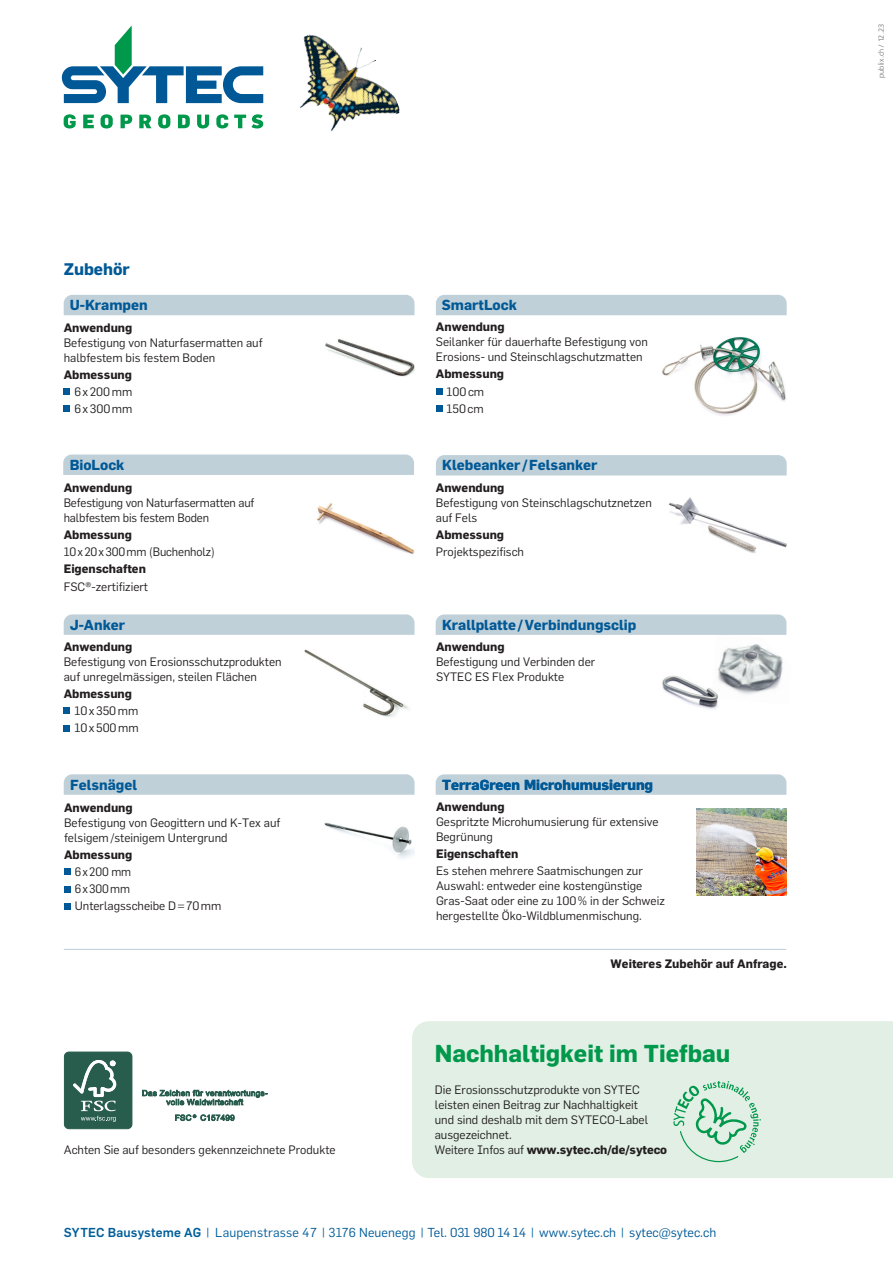
<style>
.page{position:relative;width:893px;height:1263px;background:#fff}
.page>*{position:absolute;margin:0;border:0;box-sizing:border-box;transform-origin:0 0}
.Headline_16pt_bold_blau{font:700 24px "Flama";color:#00984a}
.Register_11pt_bold_blau{font:700 16.5px "Flama";color:#005996}
.Register_9_5pt_bold_Blau{font:700 14.25px "Flama";color:#005996}
.t1{font:12.75px "Flama";color:#005996}
.Fliesstext_8pt{font:12px/15px "Flama";color:#231f20}
.Aufzählung_8pt{font:12px/15px "Flama";color:#231f20}
.Aufzählung_9pt{font:12px/15px "Flama";color:#231f20}
.Aufzählung_8pt-2{font:700 12px "Flama";color:#231f20}
.Aufzählung_9pt-2{font:700 12px "Flama";letter-spacing:-.01em;color:#231f20}
.Fliesstext_8pt-2{font:700 12px "Flama";color:#231f20}
.Aufzählung_8pt-3{font:12px "Flama";letter-spacing:.06em;color:#231f20}
.Aufzählung_8pt-4{font:12px "Flama";letter-spacing:.045em;color:#231f20}
.t2{font:300 7.5px "Frutiger LT Pro";letter-spacing:.015em;color:#6c6d70}
.s1{font-weight:700}
.s2{font-weight:400}
.s3{font-weight:500;color:#005e9a}
.s4{color:#005e9a}
</style>
<div class="page">
<img style="left:718px;top:633px;width:69px;height:62px">
<img style="left:317px;top:503px;width:98px;height:51px">
<img style="left:304px;top:649px;width:105px;height:68px">
<img style="left:325px;top:339px;width:89px;height:38px">
<img style="left:324px;top:822px;width:91px;height:37px">
<img style="left:662px;top:337px;width:124px;height:79px">
<svg style="left:64px;top:774px;width:351px;height:21px"></svg>
<svg style="left:64px;top:114px;width:12px;height:14px"></svg>
<svg style="left:83px;top:115px;width:11px;height:13px"></svg>
<svg style="left:101px;top:114px;width:12px;height:14px"></svg>
<svg style="left:121px;top:115px;width:11px;height:13px"></svg>
<svg style="left:139px;top:115px;width:12px;height:13px"></svg>
<svg style="left:158px;top:114px;width:12px;height:14px"></svg>
<svg style="left:178px;top:115px;width:12px;height:13px"></svg>
<svg style="left:197px;top:115px;width:12px;height:13px"></svg>
<svg style="left:216px;top:114px;width:12px;height:14px"></svg>
<svg style="left:234px;top:114px;width:29px;height:14px"></svg>
<svg style="left:62px;top:25px;width:201px;height:78px"></svg>
<img style="left:300px;top:34px;width:100px;height:98px">
<img style="left:669px;top:497px;width:118px;height:56px">
<div style="left:63px;top:454px;width:351px;height:21px;background:#c0d0d9"></div>
<svg style="left:64px;top:614px;width:350px;height:21px"></svg>
<div style="left:64px;top:295px;width:350px;height:20px;background:#c0d0d9"></div>
<img style="left:696px;top:808px;width:90px;height:87px">
<svg style="left:436px;top:774px;width:350px;height:21px"></svg>
<div style="left:436px;top:455px;width:351px;height:20px;background:#c0d0d9"></div>
<div style="left:436px;top:295px;width:351px;height:20px;background:#c0d0d9"></div>
<div style="left:436px;top:614px;width:350px;height:21px;background:#c0d0d9"></div>
<img style="left:662px;top:669px;width:63px;height:40px">
<div style="left:64px;top:1052px;width:68px;height:77px;background:#285c4d;border-radius:5px"></div>
<div style="left:64px;top:1052px;width:68px;height:77px;border:1px solid #285c4d;border-radius:5px"></div>
<svg style="left:73px;top:1060px;width:43px;height:62px"></svg>
<svg style="left:142px;top:1090px;width:125px;height:16px"></svg>
<svg style="left:175px;top:1114px;width:60px;height:7px"></svg>
<div style="left:64px;top:388px;width:6px;height:7px;background:#005996"></div>
<svg style="left:64px;top:406px;width:6px;height:6px"></svg>
<svg style="left:64px;top:708px;width:6px;height:6px"></svg>
<svg style="left:64px;top:725px;width:6px;height:6px"></svg>
<svg style="left:436px;top:388px;width:6px;height:6px"></svg>
<div style="left:436px;top:405px;width:6px;height:7px;background:#005996"></div>
<svg style="left:64px;top:869px;width:6px;height:6px"></svg>
<svg style="left:64px;top:886px;width:6px;height:6px"></svg>
<svg style="left:64px;top:903px;width:6px;height:6px"></svg>
<hr style="left:64px;top:949px;width:722px;height:1px;background:#c0d0d9">
<div style="left:412px;top:1021px;width:481px;height:157px;background:#e1efe5"></div>
<svg style="left:673px;top:1081px;width:88px;height:81px"></svg>
<p class="Register_11pt_bold_blau" style="left:64px;top:259px;width:68px">Zubehör</p>
<p class="Register_9_5pt_bold_Blau" style="left:70px;top:296px;width:79px">U-Krampen</p>
<p class="Register_9_5pt_bold_Blau" style="left:442px;top:296px;width:76px">SmartLock</p>
<p class="Fliesstext_8pt" style="left:64px;top:320px;width:200px"><span class="s1">Anwendung<br></span>Befestigung von Naturfasermatten auf halbfestem bis festem Boden</p>
<p class="Aufzählung_8pt-2" style="left:64px;top:367px;width:70px">Abmessung</p>
<p class="Aufzählung_8pt-3" style="left:74px;top:385px;width:59px">6x200mm</p>
<p class="Aufzählung_8pt-3" style="left:74px;top:402px;width:60px">6x300mm</p>
<p class="Fliesstext_8pt" style="left:436px;top:319px;width:213px"><span class="s1">Anwendung<br></span>Seilanker für dauerhafte Befestigung von<br>Erosions- und Steinschlagschutzmatten</p>
<p class="Aufzählung_8pt-2" style="left:436px;top:367px;width:70px">Abmessung</p>
<p class="Aufzählung_8pt" style="left:447px;top:384px;width:39px">100cm</p>
<p class="Aufzählung_8pt" style="left:447px;top:401px;width:39px">150cm</p>
<p class="Register_9_5pt_bold_Blau" style="left:70px;top:456px;width:56px">BioLock</p>
<p class="Register_9_5pt_bold_Blau" style="left:442px;top:457px;width:157px">Klebeanker /Felsanker</p>
<p class="Fliesstext_8pt" style="left:64px;top:480px;width:192px"><span class="s1">Anwendung<br></span>Befestigung von Naturfasermatten auf halbfestem bis festem Boden</p>
<p class="Aufzählung_8pt-2" style="left:64px;top:527px;width:70px">Abmessung</p>
<p class="Aufzählung_8pt" style="left:64px;top:544px;width:153px">10x20x300mm (Buchenholz)</p>
<p class="Aufzählung_8pt-2" style="left:64px;top:562px;width:84px">Eigenschaften</p>
<p class="Aufzählung_8pt" style="left:64px;top:579px;width:86px">FSC®-zertifiziert</p>
<p class="Fliesstext_8pt" style="left:436px;top:480px;width:217px"><span class="s1">Anwendung<br></span>Befestigung von Steinschlagschutznetzen auf Fels</p>
<p class="Aufzählung_8pt-2" style="left:436px;top:527px;width:70px">Abmessung</p>
<p class="Aufzählung_8pt" style="left:436px;top:544px;width:90px">Projektspezifisch</p>
<p class="Register_9_5pt_bold_Blau" style="left:70px;top:616px;width:57px">J-Anker</p>
<p class="Register_9_5pt_bold_Blau" style="left:442px;top:616px;width:196px">Krallplatte/Verbindungsclip</p>
<p class="Fliesstext_8pt" style="left:64px;top:639px;width:219px"><span class="s1">Anwendung<br></span>Befestigung von Erosionsschutzprodukten auf unregelmässigen, steilen Flächen</p>
<p class="Aufzählung_8pt-2" style="left:64px;top:686px;width:70px">Abmessung</p>
<p class="Aufzählung_8pt" style="left:74px;top:703px;width:65px">10x350mm</p>
<p class="Aufzählung_8pt" style="left:74px;top:720px;width:66px">10x500mm</p>
<p class="Fliesstext_8pt" style="left:436px;top:639px;width:161px"><span class="s1">Anwendung<br></span>Befestigung und Verbinden der<br>SYTEC ES Flex Produkte</p>
<p class="Register_9_5pt_bold_Blau" style="left:70px;top:776px;width:69px">Felsnägel</p>
<p class="Register_9_5pt_bold_Blau" style="left:442px;top:776px;width:213px">TerraGreen Microhumusierung</p>
<p class="Fliesstext_8pt" style="left:64px;top:800px;width:218px"><span class="s1">Anwendung<br></span>Befestigung von Geogittern und K-Tex auf felsigem/steinigem Untergrund</p>
<p class="Aufzählung_8pt-2" style="left:64px;top:847px;width:70px">Abmessung</p>
<p class="Aufzählung_8pt" style="left:75px;top:864px;width:58px">6x200 mm</p>
<p class="Aufzählung_8pt-4" style="left:75px;top:882px;width:57px">6x300mm</p>
<p class="Aufzählung_8pt" style="left:75px;top:898px;width:148px">Unterlagsscheibe D=70mm</p>
<p class="Fliesstext_8pt" style="left:436px;top:799px;width:224px"><span class="s1">Anwendung<br></span>Gespritzte Microhumusierung für extensive<br>Begrünung</p>
<p class="Aufzählung_8pt-2" style="left:436px;top:846px;width:84px">Eigenschaften</p>
<p class="Aufzählung_8pt" style="left:436px;top:863px;width:230px">Es stehen mehrere Saatmischungen zur Auswahl: entweder eine kostengünstige Gras-Saat oder eine zu 100% in der Schweiz hergestellte Öko-Wildblumenmischung.</p>
<p class="Fliesstext_8pt-2" style="left:611px;top:957px;width:178px">Weiteres Zubehör auf Anfrage.</p>
<p class="Fliesstext_8pt" style="left:64px;top:1142px;width:273px">Achten Sie auf besonders gekennzeichnete Produkte</p>
<p class="Headline_16pt_bold_blau" style="left:435px;top:1038px;width:297px">Nachhaltigkeit im Tiefbau</p>
<p class="Aufzählung_9pt" style="left:435px;top:1082px;width:207px">Die Erosionsschutzprodukte von SYTEC leisten einen Beitrag zur Nachhaltigkeit</p>
<p class="Aufzählung_9pt" style="left:435px;top:1112px;width:215px">und sind deshalb mit dem SYTECO-Label ausgezeichnet.</p>
<p class="Aufzählung_9pt-2" style="left:435px;top:1142px;width:234px"><span class="s2">Weitere Infos auf</span> www.sytec.ch/de/syteco</p>
<p class="t1" style="left:64px;top:1225px;width:654px"><span class="s3">SYTEC Bausysteme AG</span> <span class="s4">| Laupenstrasse 47 | 3176 Neuenegg |</span> Tel. 031 980 14 14 <span class="s4">|</span> www.sytec.ch <span class="s4">|</span> sytec@sytec.ch</p>
<p class="t2" style="left:877px;top:78px;width:56px;rotate:-90deg">publix.ch / 12.23</p>
</div>
